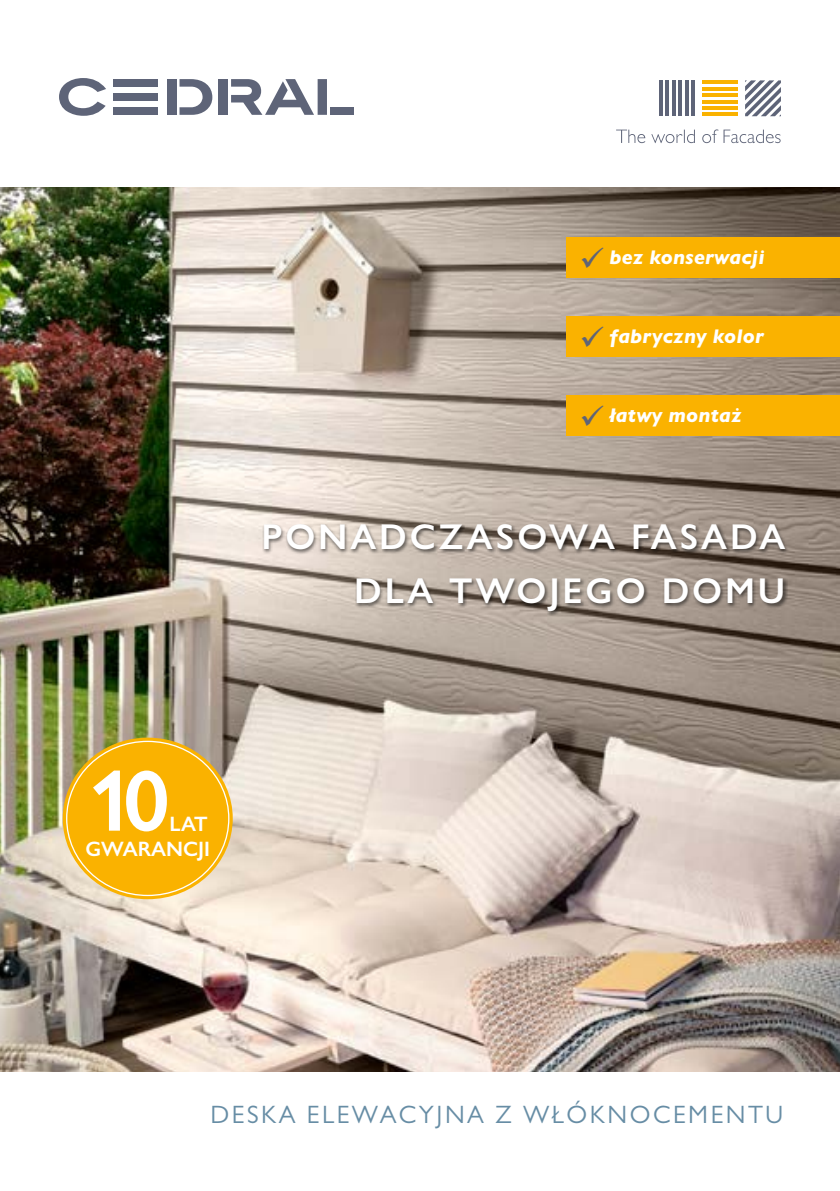
<style>
.page{position:relative;width:840px;height:1191px;background:#fff}
.page>*{position:absolute;margin:0;border:0;box-sizing:border-box;transform-origin:0 0}
.t1{font:600 87px "Gill Sans Nova";color:#fff}
.t2{font:600 36px/54.2px "Gill Sans Nova";letter-spacing:.08em;color:#fff;text-align:right}
.t3{font:25.2px "Gill Sans MT Pro";letter-spacing:.1em;color:#678da5}
.t4{font:600 20.8px/25px "Gill Sans Nova";color:#fff;text-align:right}
.t5{font:italic 800 20px "Gill Sans MT Pro";letter-spacing:.01em;color:#fff}
.s1{color:#5e6478}
</style>
<div class="page">
<img style="left:0;top:187px;width:839px;height:884px">
<svg style="left:59px;top:78px;width:47px;height:38px"></svg>
<div style="left:218px;top:79px;width:10px;height:36px;background:#5e6478"></div>
<div style="left:167px;top:79px;width:9px;height:36px;background:#5e6478"></div>
<svg style="left:179px;top:79px;width:33px;height:36px"></svg>
<div style="left:113px;top:79px;width:45px;height:8px;background:#5e6478"></div>
<div style="left:113px;top:107px;width:45px;height:8px;background:#5e6478"></div>
<div style="left:113px;top:93px;width:45px;height:8px;background:#5e6478"></div>
<div style="left:330px;top:107px;width:23px;height:8px;background:#5e6478"></div>
<svg style="left:231px;top:79px;width:96px;height:36px"></svg>
<div style="left:262px;top:524px;width:526px;height:31px;background:#000;opacity:.5"></div>
<div style="left:354px;top:578px;width:432px;height:38px;background:#000;opacity:.5"></div>
<svg style="left:616px;top:129px;width:164px;height:14px"></svg>
<hr style="left:701px;top:113px;width:36px;height:3px;background:#fab200">
<hr style="left:701px;top:106px;width:36px;height:4px;background:#fab200">
<hr style="left:701px;top:100px;width:36px;height:3px;background:#fab200">
<hr style="left:701px;top:93px;width:36px;height:4px;background:#fab200">
<hr style="left:701px;top:87px;width:36px;height:3px;background:#fab200">
<hr style="left:701px;top:80px;width:36px;height:4px;background:#fab200">
<hr style="left:691px;top:80px;width:3px;height:36px;background:#5e6478">
<svg style="left:685px;top:80px;width:3px;height:36px"></svg>
<hr style="left:678px;top:80px;width:3px;height:36px;background:#5e6478">
<svg style="left:672px;top:80px;width:3px;height:36px"></svg>
<hr style="left:665px;top:80px;width:3px;height:36px;background:#5e6478">
<svg style="left:659px;top:80px;width:3px;height:36px"></svg>
<svg style="left:745px;top:80px;width:35px;height:36px"></svg>
<div style="left:566px;top:237px;width:273px;height:41px;background:#fab200"></div>
<div style="left:566px;top:316px;width:273px;height:41px;background:#fab200"></div>
<div style="left:566px;top:395px;width:273px;height:40px;background:#fab200"></div>
<svg style="left:63px;top:737px;width:169px;height:162px;background:#f6be31"></svg>
<div style="left:67px;top:741px;width:162px;height:154px;background:#fab200;border-radius:50%"></div>
<p class="t5" style="left:579px;top:245px;width:186px"><span class="s1">✓</span> bez konserwacji</p>
<p class="t5" style="left:579px;top:324px;width:185px"><span class="s1">✓</span> fabryczny kolor</p>
<p class="t5" style="left:579px;top:403px;width:164px"><span class="s1">✓</span> łatwy montaż</p>
<h2 class="t2" style="left:261px;top:509px;width:525px">PONADCZASOWA FASADA<br>DLA TWOJEGO DOMU</h2>
<h1 class="t1" style="left:88px;top:747px;width:83px">10</h1>
<p class="t4" style="left:85px;top:811px;width:126px">LAT<br>GWARANCJI</p>
<p class="t3" style="left:210px;top:1100px;width:574px">DESKA ELEWACYJNA Z WŁÓKNOCEMENTU</p>
</div>
